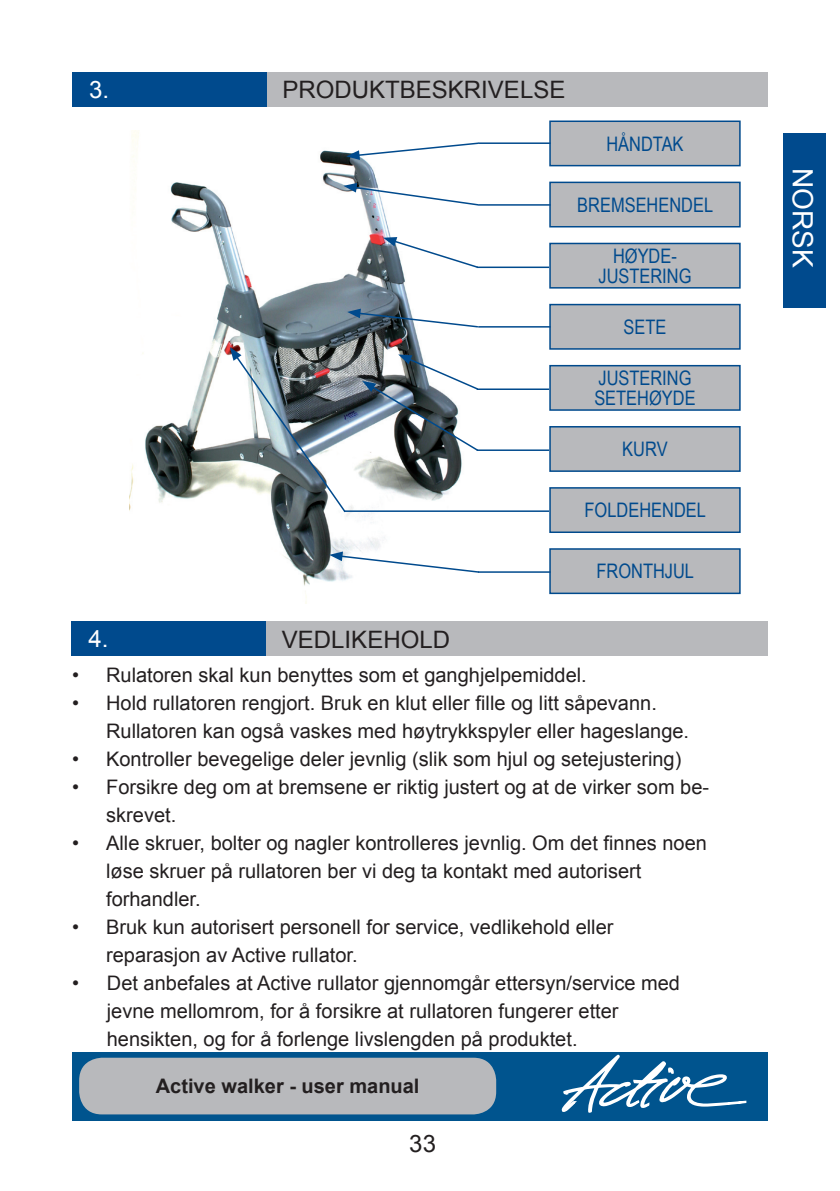
<style>
.page{position:relative;width:840px;height:1191px;background:#fff}
.page>*{position:absolute;margin:0;border:0;box-sizing:border-box;transform-origin:0 0}
.t1{font:28px "Arial";color:#fff}
.t2{font:24px "Arial";color:#231f20}
.t3{font:24px "Arial";color:#fff}
.t4{font:20px/28px "Arial";color:#231f20}
.t5{font:20px/20px "Arial Narrow";color:#004a8d;text-align:center}
.t6{font:700 20px "Arial";color:#231f20}
</style>
<div class="page">
<div style="left:72px;top:1052px;width:695px;height:68px;background:#00548e"></div>
<svg style="left:560px;top:1054px;width:187px;height:67px"></svg>
<div style="left:79px;top:1057px;width:417px;height:57px;background:#b8b9bc;border-radius:23px"></div>
<div style="left:782px;top:133px;width:43px;height:175px;background:#004a8d"></div>
<img style="left:129px;top:130px;width:361px;height:473px">
<div style="left:72px;top:72px;width:695px;height:34px;background:#b8b9bc"></div>
<div style="left:72px;top:72px;width:194px;height:34px;background:#004a8d"></div>
<div style="left:549px;top:121px;width:190px;height:45px;background:#b8b9bc"></div>
<div style="left:549px;top:120px;width:191px;height:46px;border:2px solid #004a8d"></div>
<div style="left:549px;top:182px;width:190px;height:45px;background:#b8b9bc"></div>
<div style="left:549px;top:182px;width:191px;height:45px;border:2px solid #004a8d"></div>
<div style="left:549px;top:243px;width:190px;height:45px;background:#b8b9bc"></div>
<div style="left:549px;top:243px;width:191px;height:45px;border:2px solid #004a8d"></div>
<div style="left:549px;top:304px;width:190px;height:45px;background:#b8b9bc"></div>
<div style="left:549px;top:304px;width:191px;height:46px;border:2px solid #004a8d"></div>
<div style="left:549px;top:366px;width:190px;height:44px;background:#b8b9bc"></div>
<div style="left:549px;top:365px;width:191px;height:46px;border:2px solid #004a8d"></div>
<div style="left:549px;top:427px;width:190px;height:44px;background:#b8b9bc"></div>
<div style="left:549px;top:426px;width:191px;height:46px;border:2px solid #004a8d"></div>
<div style="left:549px;top:488px;width:190px;height:44px;background:#b8b9bc"></div>
<div style="left:549px;top:487px;width:191px;height:46px;border:2px solid #004a8d"></div>
<div style="left:549px;top:549px;width:190px;height:44px;background:#b8b9bc"></div>
<div style="left:549px;top:548px;width:191px;height:46px;border:2px solid #004a8d"></div>
<hr style="left:478px;top:142px;width:72px;height:2px;background:#004a8d">
<hr style="left:478px;top:204px;width:72px;height:2px;background:#004a8d">
<hr style="left:476px;top:266px;width:73px;height:2px;background:#004a8d">
<hr style="left:478px;top:326px;width:72px;height:1px;background:#004a8d">
<hr style="left:476px;top:388px;width:73px;height:2px;background:#004a8d">
<hr style="left:476px;top:449px;width:73px;height:2px;background:#004a8d">
<hr style="left:344px;top:510px;width:205px;height:2px;background:#004a8d">
<hr style="left:478px;top:571px;width:72px;height:2px;background:#004a8d">
<svg style="left:346px;top:142px;width:134px;height:18px"></svg>
<svg style="left:343px;top:183px;width:137px;height:24px"></svg>
<svg style="left:383px;top:237px;width:96px;height:32px"></svg>
<svg style="left:347px;top:308px;width:132px;height:20px"></svg>
<img style="left:362px;top:354px;width:117px;height:98px">
<img style="left:230px;top:347px;width:117px;height:167px">
<svg style="left:329px;top:551px;width:151px;height:23px"></svg>
<div style="left:72px;top:622px;width:695px;height:34px;background:#b8b9bc"></div>
<div style="left:72px;top:622px;width:194px;height:34px;background:#004a8d"></div>
<p class="t3" style="left:89px;top:74px;width:22px">3.</p>
<p class="t2" style="left:282px;top:74px;width:284px">PRODUKTBESKRIVELSE</p>
<p class="t5" style="left:606px;top:133px;width:79px">HÅNDTAK</p>
<p class="t5" style="left:577px;top:194px;width:137px">BREMSEHENDEL</p>
<p class="t5" style="left:598px;top:245px;width:94px">HØYDE-<br>JUSTERING</p>
<p class="t5" style="left:623px;top:316px;width:44px">SETE</p>
<p class="t5" style="left:594px;top:367px;width:103px;text-align:left">JUSTERING<br>SETEHØYDE</p>
<p class="t5" style="left:622px;top:438px;width:47px">KURV</p>
<p class="t5" style="left:584px;top:499px;width:123px">FOLDEHENDEL</p>
<p class="t5" style="left:596px;top:560px;width:99px">FRONTHJUL</p>
<p class="t3" style="left:89px;top:623px;width:22px">4.</p>
<p class="t2" style="left:282px;top:623px;width:170px">VEDLIKEHOLD</p>
<p class="t4" style="left:72px;top:661px;width:516px">• Rulatoren skal kun benyttes som et ganghjelpemiddel.</p>
<p class="t4" style="left:106px;top:689px;width:584px;text-indent:-34px">• Hold rullatoren rengjort. Bruk en klut eller fille og litt såpevann.<br>Rullatoren kan også vaskes med høytrykkspyler eller hageslange.</p>
<p class="t4" style="left:72px;top:745px;width:610px">• Kontroller bevegelige deler jevnlig (slik som hjul og setejustering)</p>
<p class="t4" style="left:106px;top:773px;width:604px;text-indent:-34px">• Forsikre deg om at bremsene er riktig justert og at de virker som be&shy;skrevet.</p>
<p class="t4" style="left:106px;top:829px;width:602px;text-indent:-34px">• Alle skruer, bolter og nagler kontrolleres jevnlig. Om det finnes noen løse skruer på rullatoren ber vi deg ta kontakt med autorisert forhandler.</p>
<p class="t4" style="left:106px;top:913px;width:508px;text-indent:-34px">• Bruk kun autorisert personell for service, vedlikehold eller reparasjon av Active rullator.</p>
<p class="t4" style="left:107px;top:969px;width:574px;text-indent:-35px">• Det anbefales at Active rullator gjennomgår ettersyn/service med jevne mellomrom, for å forsikre at rullatoren fungerer etter hensikten, og for å forlenge livslengden på produktet.</p>
<p class="t6" style="left:156px;top:1073px;width:265px">Active walker - user manual</p>
<p class="t2" style="left:409px;top:1127px;width:28px">33</p>
<h1 class="t1" style="left:820px;top:168px;width:101px;rotate:90deg">NORSK</h1>
</div>
